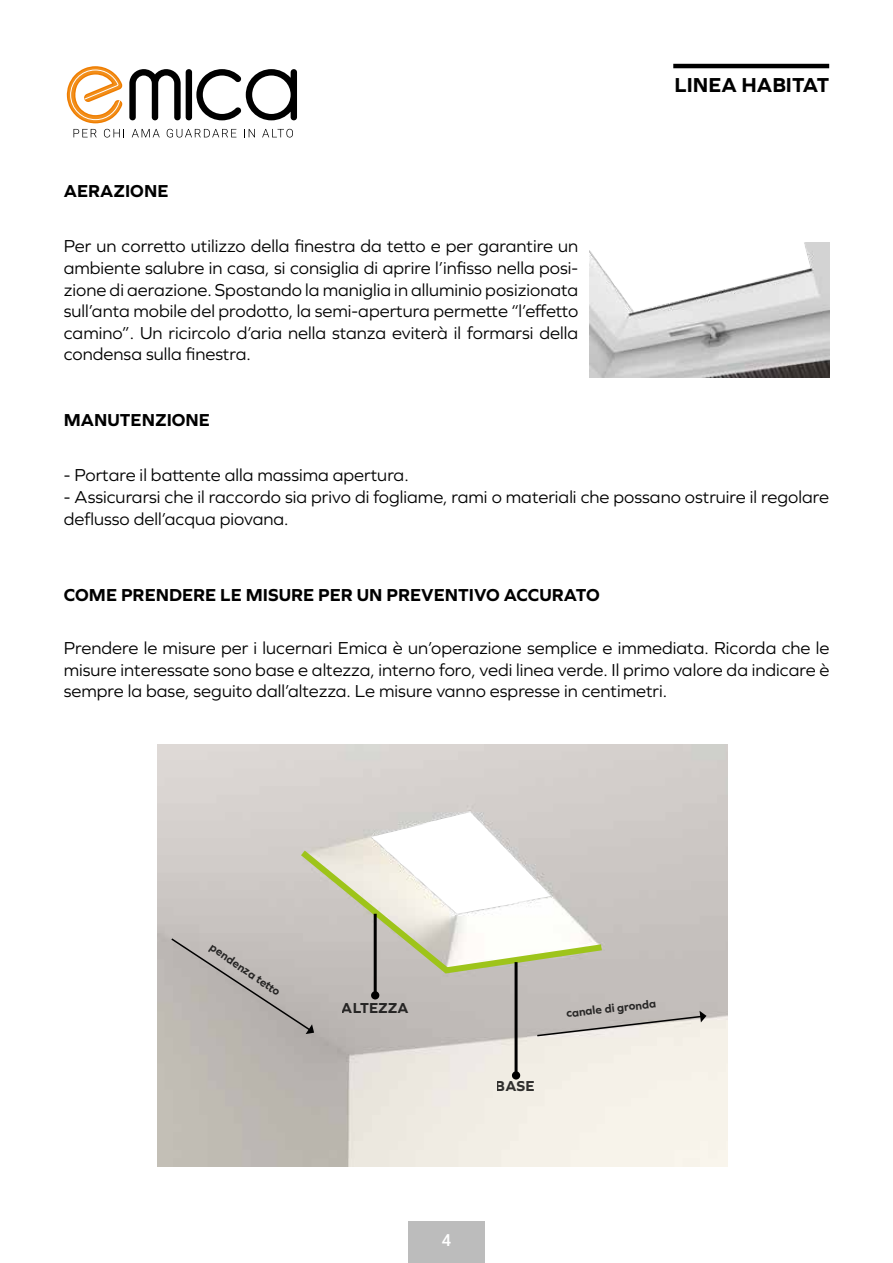
<style>
.page{position:relative;width:893px;height:1263px;background:#fff}
.page>*{position:absolute;margin:0;border:0;box-sizing:border-box;transform-origin:0 0}
.t1{font:700 21px "Graphie";color:#000}
.t2{font:18px/21.6px "Graphie";color:#000;text-align:justify}
.t3{font:700 18px "Graphie";color:#000}
.t4{font:500 16.5px "Roboto";color:#fff}
.t5{font:700 15px "Graphie";color:#000}
.t6{font:700 12px "Graphie";color:#000}
</style>
<div class="page">
<div style="left:408px;top:1221px;width:77px;height:42px;background:#bcbcbc"></div>
<svg style="left:66px;top:66px;width:231px;height:71px"></svg>
<hr style="left:673px;top:64px;width:156px;height:4px;background:#000">
<img style="left:158px;top:745px;width:569px;height:421px">
<div style="left:512px;top:1071px;width:8px;height:8px;background:#000;border-radius:50%"></div>
<hr style="left:515px;top:962px;width:3px;height:113px;background:#000">
<svg style="left:170px;top:844px;width:536px;height:193px;background:#ccc9c2"></svg>
<img style="left:589px;top:242px;width:240px;height:136px">
<p class="t3" style="left:64px;top:180px;width:106px">AERAZIONE</p>
<p class="t2" style="left:64px;top:235px;width:516px">Per un corretto utilizzo della finestra da tetto e per garantire un ambiente salubre in casa, si consiglia di aprire l’infisso nella posi&shy;zione di aerazione. Spostando la maniglia in alluminio posizionata sull’anta mobile del prodotto, la semi-apertura permette “l’effetto camino”. Un ricircolo d’aria nella stanza eviterà il formarsi della condensa sulla finestra.</p>
<p class="t3" style="left:64px;top:409px;width:148px">MANUTENZIONE</p>
<p class="t1" style="left:675px;top:73px;width:156px">LINEA HABITAT</p>
<p class="t2" style="left:64px;top:464px;width:346px">- Portare il battente alla massima apertura.</p>
<p class="t2" style="left:64px;top:486px;width:767px">- Assicurarsi che il raccordo sia privo di fogliame, rami o materiali che possano ostruire il regolare deflusso dell’acqua piovana.</p>
<p class="t3" style="left:64px;top:584px;width:538px">COME PRENDERE LE MISURE PER UN PREVENTIVO ACCURATO</p>
<p class="t2" style="left:64px;top:637px;width:767px">Prendere le misure per i lucernari Emica è un’operazione semplice e immediata. Ricorda che le misure interessate sono base e altezza, interno foro, vedi linea verde. Il primo valore da indicare è sempre la base, seguito dall’altezza. Le misure vanno espresse in centimetri.</p>
<p class="t6" style="left:215px;top:940px;width:84px;rotate:34deg">pendenza tetto</p>
<p class="t5" style="left:342px;top:999px;width:68px">ALTEZZA</p>
<p class="t5" style="left:496px;top:1077px;width:40px">BASE</p>
<p class="t6" style="left:565px;top:1006px;width:92px;rotate:-6deg">canale di gronda</p>
<p class="t4" style="left:442px;top:1229px;width:11px">4</p>
</div>
